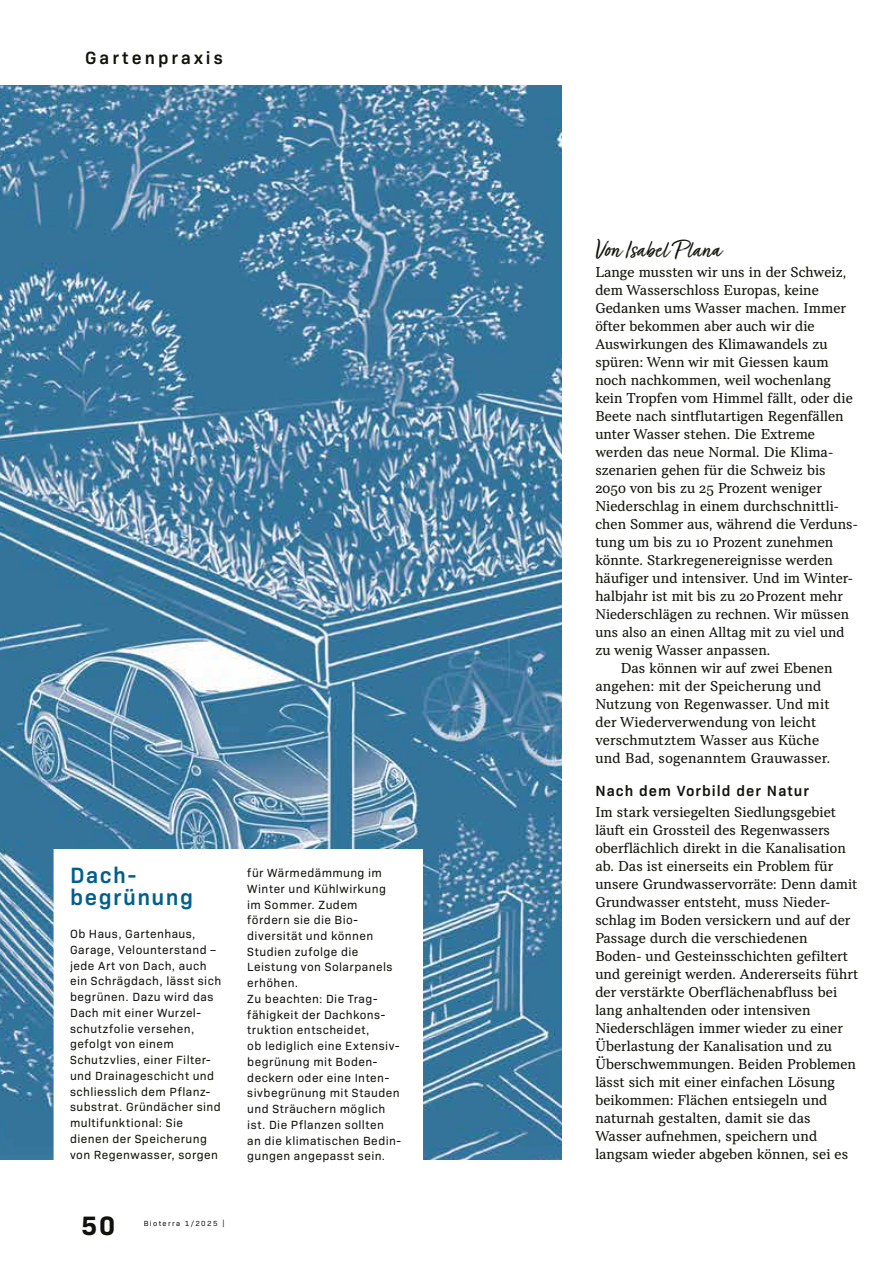
<style>
.page{position:relative;width:893px;height:1263px;background:#fff}
.page>*{position:absolute;margin:0;border:0;box-sizing:border-box;transform-origin:0 0}
.t1{font:27px "Turbinado Light Dry Pro";color:#12120d;scale:1.2 1}
.t2{font:700 27px "Bio Sans";color:#12120d}
.t3{font:600 22.5px/22.5px "Bio Sans";letter-spacing:.07em;color:#005f8e}
.t4{font:600 18px "Bio Sans";letter-spacing:.17em;color:#12120d}
.t5{font:600 15px "Bio Sans";letter-spacing:.07em;color:#12120d}
.t6{font:14.25px/18px "TT Livret Text";letter-spacing:.01em;color:#12120d}
.t7{font:13.95px/18px "TT Livret Text";letter-spacing:.01em;color:#12120d}
.t8{font:12px/15.8px "Bio Sans";letter-spacing:.035em;color:#12120d}
.t9{font:7.5px "Bio Sans";letter-spacing:.18em;color:#12120d}
</style>
<div class="page">
<img style="left:0;top:85px;width:561px;height:1074px">
<div style="left:62px;top:857px;width:353px;height:315px;background:#fff"></div>
<p class="t4" style="left:85px;top:44px;width:139px">Gartenpraxis</p>
<h2 class="t3" style="left:70px;top:862px;width:125px">Dach&shy;begrünung</h2>
<p class="t8" style="left:70px;top:925px;width:153px">Ob Haus, Gartenhaus,<br>Garage, Velounterstand – jede Art von Dach, auch ein Schrägdach, lässt sich begrünen. Dazu wird das<br>Dach mit einer Wurzel&shy;schutzfolie versehen, gefolgt von einem<br>Schutzvlies, einer Filter&shy;und Drainageschicht und schliesslich dem Pflanz&shy;substrat. Gründächer sind multifunktional: Sie dienen der Speicherung von Regenwasser, sorgen</p>
<h1 class="t2" style="left:81px;top:1205px;width:36px">50</h1>
<p class="t9" style="left:144px;top:1218px;width:83px">Bioterra 1/2025 !</p>
<p class="t8" style="left:247px;top:864px;width:155px">für Wärmedämmung im<br>Winter und Kühlwirkung im Sommer. Zudem fördern sie die Bio&shy;diversität und können<br>Studien zufolge die<br>Leistung von Solarpanels erhöhen.<br>Zu beachten: Die Trag&shy;fähigkeit der Dachkons&shy;truktion entscheidet,<br>ob lediglich eine Extensiv&shy;begrünung mit Boden&shy;deckern oder eine Inten&shy;sivbegrünung mit Stauden und Sträuchern möglich ist. Die Pflanzen sollten<br>an die klimatischen Bedin&shy;gungen angepasst sein.</p>
<h1 class="t1" style="left:595px;top:235px;width:107px">V!n Isabel Plan"</h1>
<p class="t6" style="left:595px;top:263px;width:264px">Lange mussten wir uns in der Schweiz, dem Wasserschloss Europas, keine Gedanken ums Wasser machen. Immer öfter bekommen aber auch wir die Auswirkungen des Klimawandels zu spüren: Wenn wir mit Giessen kaum noch nachkommen, weil wochenlang kein Tropfen vom Himmel fällt, oder die Beete nach sintflutartigen Regenfällen unter Wasser stehen. Die Extreme werden das neue Normal. Die Klima&shy;szenarien gehen für die Schweiz bis !"#" von bis zu !# Prozent weniger Niederschlag in einem durchschnittli&shy;chen Sommer aus, während die Verduns&shy;tung um bis zu $" Prozent zunehmen könnte. Starkregenereignisse werden häufiger und intensiver. Und im Winter&shy;halbjahr ist mit bis zu !"Prozent mehr</p>
<p class="t7" style="left:595px;top:606px;width:255px">Niederschlägen zu rechnen. Wir müssen uns also an einen Alltag mit zu viel und</p>
<p class="t6" style="left:595px;top:641px;width:176px">zu wenig Wasser anpassen.</p>
<p class="t6" style="left:621px;top:659px;width:213px">Das können wir auf zwei Ebenen</p>
<p class="t6" style="left:595px;top:677px;width:227px">angehen: mit der Speicherung und</p>
<p class="t6" style="left:595px;top:695px;width:236px">Nutzung von Regenwasser. Und mit</p>
<p class="t6" style="left:595px;top:713px;width:222px">der Wiederverwendung von leicht</p>
<p class="t6" style="left:595px;top:731px;width:225px">verschmutztem Wasser aus Küche</p>
<p class="t6" style="left:595px;top:749px;width:236px">und Bad, sogenanntem Grauwasser.</p>
<p class="t5" style="left:595px;top:780px;width:215px">Nach dem Vorbild der Natur</p>
<p class="t6" style="left:595px;top:803px;width:264px">Im stark versiegelten Siedlungsgebiet läuft ein Grossteil des Regenwassers oberflächlich direkt in die Kanalisation ab. Das ist einerseits ein Problem für unsere Grundwasservorräte: Denn damit Grundwasser entsteht, muss Nieder&shy;schlag im Boden versickern und auf der Passage durch die verschiedenen<br>Boden- und Gesteinsschichten gefiltert und gereinigt werden. Andererseits führt der verstärkte Oberflächenabfluss bei lang anhaltenden oder intensiven Niederschlägen immer wieder zu einer Überlastung der Kanalisation und zu Überschwemmungen. Beiden Problemen lässt sich mit einer einfachen Lösung beikommen: Flächen entsiegeln und naturnah gestalten, damit sie das Wasser aufnehmen, speichern und langsam wieder abgeben können, sei es</p>
</div>
